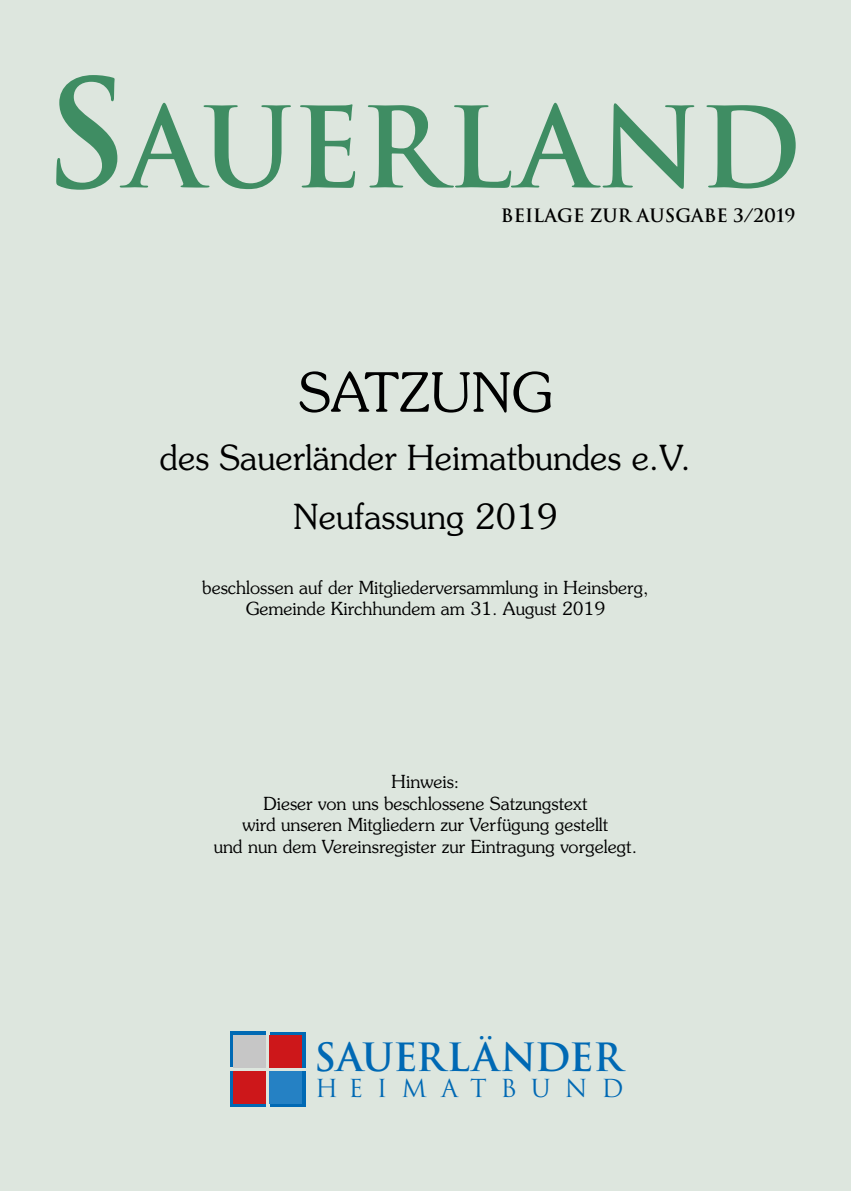
<style>
.page{position:relative;width:851px;height:1191px;background:#fff}
.page>*{position:absolute;margin:0;border:0;box-sizing:border-box;transform-origin:0 0}
.t1{font:300 54px "Souvenir";color:#000}
.t2{font:700 37.95px "Trajan";color:#0069b4}
.t3{font:300 34.5px/58.5px "Souvenir";color:#000;text-align:center}
.t4{font:24.15px "Trajan";letter-spacing:.57em;color:#0069b4}
.t5{font:300 18px/21.6px "Souvenir";color:#000;text-align:center}
.t6{font:700 18px "Trajan";color:#000}
</style>
<div class="page">
<div style="left:0;top:0;width:850px;height:1191px;background:#dde6de"></div>
<div style="left:269px;top:1071px;width:36px;height:36px;background:#0069b4"></div>
<div style="left:230px;top:1071px;width:36px;height:36px;background:#0069b4"></div>
<div style="left:269px;top:1031px;width:36px;height:36px;background:#0069b4"></div>
<div style="left:230px;top:1031px;width:36px;height:36px;background:#0069b4"></div>
<div style="left:233px;top:1035px;width:33px;height:32px;background:#c6c6c6"></div>
<div style="left:269px;top:1035px;width:33px;height:32px;background:#cd171a"></div>
<div style="left:233px;top:1071px;width:33px;height:33px;background:#cd171a"></div>
<div style="left:269px;top:1071px;width:33px;height:33px;background:#2581c4"></div>
<svg style="left:56px;top:75px;width:739px;height:115px"></svg>
<p class="t6" style="left:501px;top:205px;width:296px">BEILAGE ZUR AUSGABE 3/2019</p>
<h1 class="t1" style="left:298px;top:360px;width:255px">SATZUNG</h1>
<h3 class="t3" style="left:160px;top:429px;width:532px">des Sauerländer Heimatbundes e.V.<br>Neufassung 2019</h3>
<p class="t5" style="left:202px;top:576px;width:448px">beschlossen auf der Mitgliederversammlung in Heinsberg,<br>Gemeinde Kirchhundem am 31. August 2019</p>
<p class="t5" style="left:214px;top:771px;width:424px">Hinweis:<br>Dieser von uns beschlossene Satzungstext<br>wird unseren Mitgliedern zur Verfügung gestellt<br>und nun dem Vereinsregister zur Eintragung vorgelegt.</p>
<h2 class="t2" style="left:314px;top:1033px;width:309px">SA U E R L Ä N D ER</h2>
<h3 class="t4" style="left:315px;top:1073px;width:310px">H EIMATBUND</h3>
</div>
